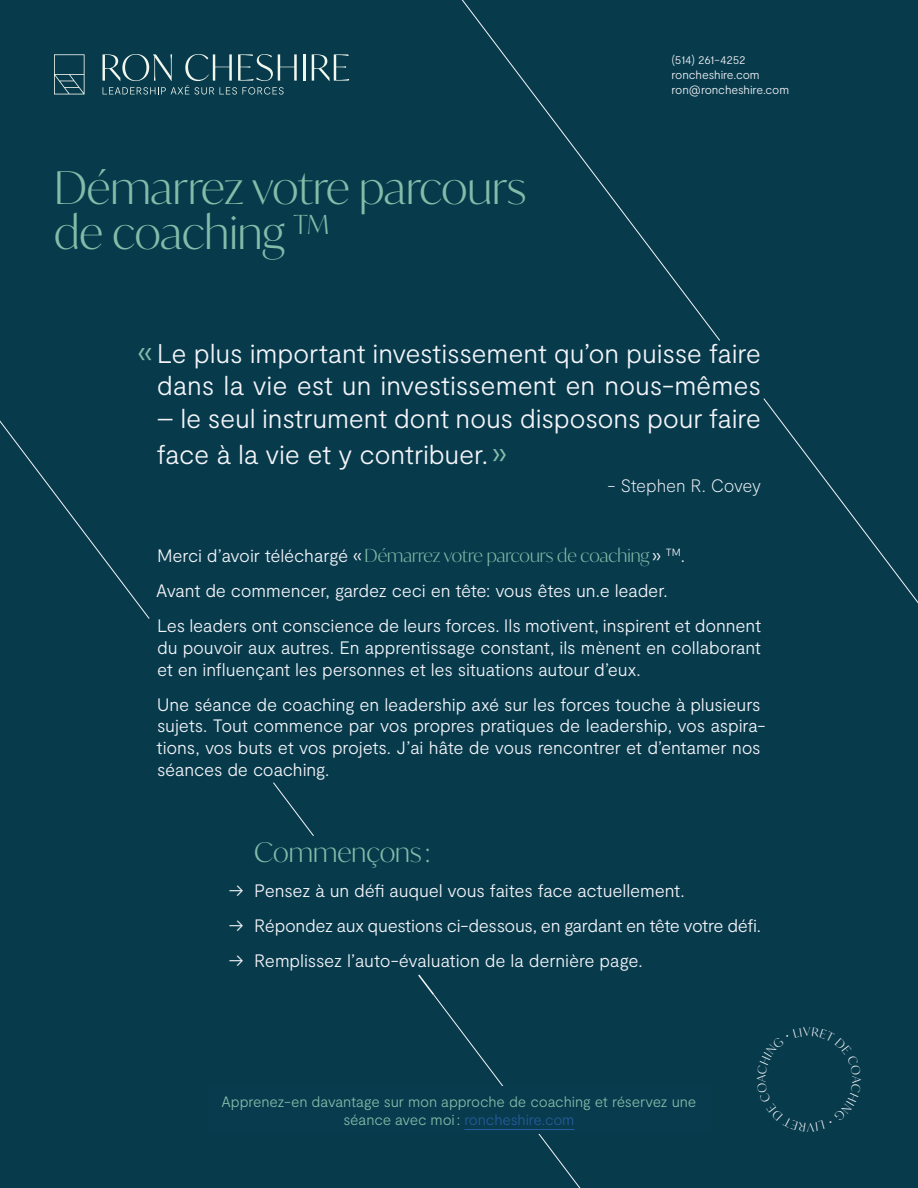
<style>
.page{position:relative;width:918px;height:1188px;background:#073b4c}
.page>*{position:absolute;margin:0;border:0;box-sizing:border-box;transform-origin:0 0}
.t1{font:300 45px/45px "Ivy Mode";color:#83bca9}
.t2{font:300 30px "Moderat";color:#83bca9}
.t3{font:300 27px/32.4px "Moderat";letter-spacing:-.01em;color:#f4f4f9}
.t4{font:300 27px "Ivy Mode";color:#83bca9}
.t5{font:300 18px/21.6px "Moderat";letter-spacing:-.01em;color:#f4f4f9}
.t6{font:300 18px "Ivy Mode";color:#83bca9}
.t7{font:100 18px "Moderat";letter-spacing:-.015em;color:#f4f4f9}
.t8{font:300 15px/18px "Moderat";letter-spacing:-.01em;color:#83bca9;text-align:center}
.t9{font:300 12px/15px "Moderat";letter-spacing:-.01em;color:#f4f4f9}
.t10{font:300 12px "Moderat";letter-spacing:-.02em;color:#f4f4f9}
.s1{font-family:"Moderat";color:#f4f4f9}
.s2{color:#275b9b}
</style>
<div class="page">
<svg style="left:305px;top:0;width:415px;height:341px"></svg>
<svg style="left:0;top:54px;width:150px;height:565px"></svg>
<svg style="left:763px;top:398px;width:155px;height:206px"></svg>
<svg style="left:273px;top:782px;width:41px;height:54px"></svg>
<svg style="left:435px;top:997px;width:146px;height:191px"></svg>
<svg style="left:418px;top:974px;width:18px;height:23px"></svg>
<div style="left:207px;top:1086px;width:504px;height:48px;background:#083b4d"></div>
<hr style="left:464px;top:1129px;width:111px;height:1px;background:#275b9b">
<svg style="left:54px;top:54px;width:31px;height:40px"></svg>
<svg style="left:103px;top:54px;width:194px;height:41px"></svg>
<hr style="left:303px;top:54px;width:2px;height:27px;background:#f2f7ed">
<svg style="left:312px;top:54px;width:37px;height:27px"></svg>
<h1 class="t1" style="left:54px;top:165px;width:473px">Démarrez votre parcours de coaching <sup>TM</sup></h1>
<p class="t10" style="left:672px;top:52px;width:76px">(514) 261-4252</p>
<p class="t9" style="left:672px;top:67px;width:119px">roncheshire.com ron@roncheshire.com</p>
<h3 class="t3" style="left:157px;top:338px;width:606px">Le plus important investissement qu’on puisse faire dans la vie est un investissement en nous-mêmes</h3>
<h3 class="t3" style="left:157px;top:401px;width:606px;line-height:36px">– le seul instrument dont nous disposons pour faire face à la vie et y contribuer.</h3>
<p class="t7" style="left:608px;top:475px;width:155px">- Stephen R. Covey</p>
<h2 class="t2" style="left:138px;top:335px;width:17px">«</h2>
<h2 class="t2" style="left:491px;top:436px;width:17px">»</h2>
<p class="t6" style="left:157px;top:544px;width:530px"><span class="s1">Merci d’avoir téléchargé «</span>Démarrez votre parcours de coaching<span class="s1">»</span> <sup>TM</sup><span class="s1">.</span></p>
<p class="t5" style="left:156px;top:574px;width:606px;line-height:35.1px">Avant de commencer, gardez ceci en tête: vous êtes un.e leader.<br>Les leaders ont conscience de leurs forces. Ils motivent, inspirent et donnent</p>
<p class="t5" style="left:157px;top:637px;width:605px">du pouvoir aux autres. En apprentissage constant, ils mènent en collaborant et en influençant les personnes et les situations autour d’eux.</p>
<p class="t5" style="left:157px;top:694px;width:611px">Une séance de coaching en leadership axé sur les forces touche à plusieurs sujets. Tout commence par vos propres pratiques de leadership, vos aspira&shy;tions, vos buts et vos projets. J’ai hâte de vous rencontrer et d’entamer nos séances de coaching.</p>
<h3 class="t4" style="left:254px;top:834px;width:178px">Commençons :</h3>
<p class="t5" style="left:229px;top:880px;width:457px">→ Pensez à un défi auquel vous faites face actuellement.</p>
<p class="t5" style="left:229px;top:915px;width:534px">→ Répondez aux questions ci-dessous, en gardant en tête votre défi.</p>
<p class="t5" style="left:229px;top:950px;width:415px">→ Remplissez l’auto-évaluation de la dernière page.</p>
<p class="t8" style="left:222px;top:1093px;width:476px">Apprenez-en davantage sur mon approche de coaching et réservez une séance avec moi : <span class="s2">roncheshire.com</span></p>
</div>
